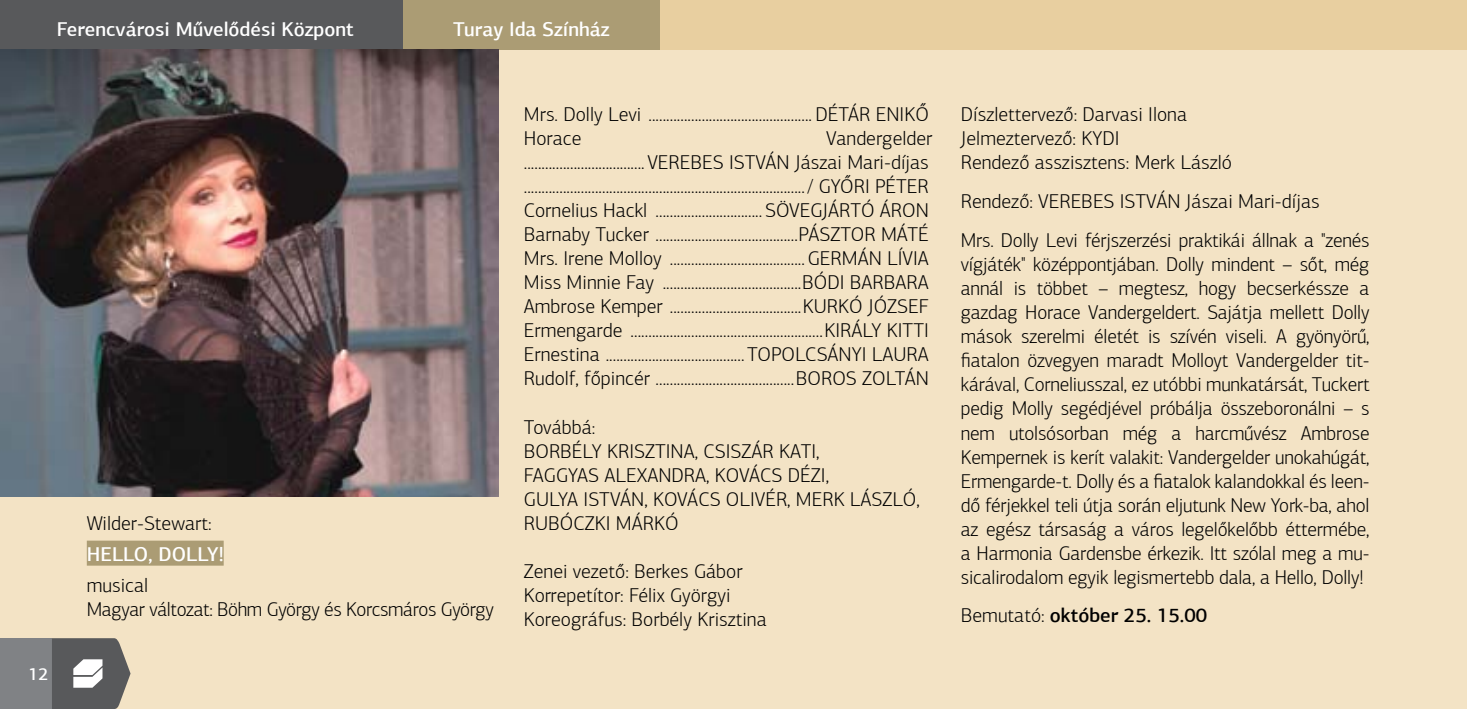
<style>
.page{position:relative;width:1467px;height:709px;background:#fff}
.page>*{position:absolute;margin:0;border:0;box-sizing:border-box;transform-origin:0 0}
.t1{font:300 20px/24px "PF Agora Sans Pro";color:#000}
.t2{font:500 20px "PF Agora Sans Pro";color:#fff}
.t3{font:300 20px/24px "PF Agora Sans Pro";letter-spacing:-.02em;color:#000}
.t4{font:500 20px "PF Agora Sans Pro";color:#000}
.t5{font:500 17.5px "PF Agora Sans Pro";color:#fff}
.s1{font-weight:300}
</style>
<div class="page">
<div style="left:0;top:50px;width:1467px;height:659px;background:#f3e3c5"></div>
<div style="left:101px;top:0;width:1366px;height:50px;background:#e8cfa0"></div>
<div style="left:0;top:0;width:403px;height:50px;background:#58595b"></div>
<div style="left:403px;top:0;width:257px;height:50px;background:#ab9c74"></div>
<div style="left:0;top:638px;width:52px;height:71px;background:#808285"></div>
<svg style="left:52px;top:638px;width:79px;height:71px"></svg>
<div style="left:87px;top:540px;width:137px;height:25px;background:#ab9c74"></div>
<img style="left:0;top:50px;width:498px;height:446px">
<p class="t2" style="left:57px;top:17px;width:299px">Ferencvárosi Művelődési Központ</p>
<p class="t2" style="left:453px;top:17px;width:158px">Turay Ida Színház</p>
<p class="t5" style="left:28px;top:663px;width:22px">12</p>
<p class="t1" style="left:87px;top:511px;width:126px">Wilder-Stewart:</p>
<p class="t2" style="left:87px;top:541px;width:138px">HELLO, DOLLY!</p>
<p class="t3" style="left:87px;top:573px;width:409px">musical<br>Magyar változat: Böhm György és Korcsmáros György</p>
<p class="t1" style="left:524px;top:103px;width:406px">Mrs. Dolly Levi .............................................. DÉTÁR ENIKŐ<br>Horace</p>
<p class="t1" style="left:524px;top:127px;width:410px;text-indent:302px">Vandergelder ..................................VEREBES ISTVÁN Jászai Mari-díjas .............................................................................../ GYŐRI PÉTER Cornelius Hackl .............................. SÖVEGJÁRTÓ ÁRON Barnaby Tucker ........................................PÁSZTOR MÁTÉ Mrs. Irene Molloy ......................................GERMÁN LÍVIA Miss Minnie Fay .......................................BÓDI BARBARA Ambrose Kemper .....................................KURKÓ JÓZSEF Ermengarde ......................................................KIRÁLY KITTI Ernestina .......................................TOPOLCSÁNYI LAURA Rudolf, főpincér .......................................BOROS ZOLTÁN</p>
<p class="t1" style="left:524px;top:415px;width:397px">Továbbá:<br>BORBÉLY KRISZTINA, CSISZÁR KATI,<br>FAGGYAS ALEXANDRA, KOVÁCS DÉZI,<br>GULYA ISTVÁN, KOVÁCS OLIVÉR, MERK LÁSZLÓ,<br>RUBÓCZKI MÁRKÓ</p>
<p class="t1" style="left:524px;top:559px;width:245px">Zenei vezető: Berkes Gábor<br>Korrepetítor: Félix Györgyi<br>Koreográfus: Borbély Krisztina</p>
<p class="t1" style="left:961px;top:103px;width:273px">Díszlettervező: Darvasi Ilona<br>Jelmeztervező: KYDI<br>Rendező asszisztens: Merk László</p>
<p class="t1" style="left:961px;top:182px;width:410px;line-height:39px">Rendező: VEREBES ISTVÁN Jászai Mari-díjas<br>Mrs. Dolly Levi férjszerzési praktikái állnak a "zenés</p>
<p class="t1" style="left:961px;top:253px;width:410px;text-align:justify">vígjáték" középpontjában. Dolly mindent – sőt, még annál is többet – megtesz, hogy becserkéssze a gazdag Horace Vandergeldert. Sajátja mellett Dolly mások szerelmi életét is szívén viseli. A gyönyörű, fiatalon özvegyen maradt Molloyt Vandergelder tit&shy;kárával, Corneliusszal, ez utóbbi munkatársát, Tuckert pedig Molly segédjével próbálja összeboronálni – s nem utolsósorban még a harcművész Ambrose Kempernek is kerít valakit: Vandergelder unokahúgát, Ermengarde-t. Dolly és a fiatalok kalandokkal és leen&shy;dő férjekkel teli útja során eljutunk New York-ba, ahol az egész társaság a város legelőkelőbb éttermébe, a Harmonia Gardensbe érkezik. Itt szólal meg a mu&shy;sicalirodalom egyik legismertebb dala, a Hello, Dolly!</p>
<p class="t4" style="left:961px;top:602px;width:248px"><span class="s1">Bemutató:</span> október 25. 15.00</p>
</div>
